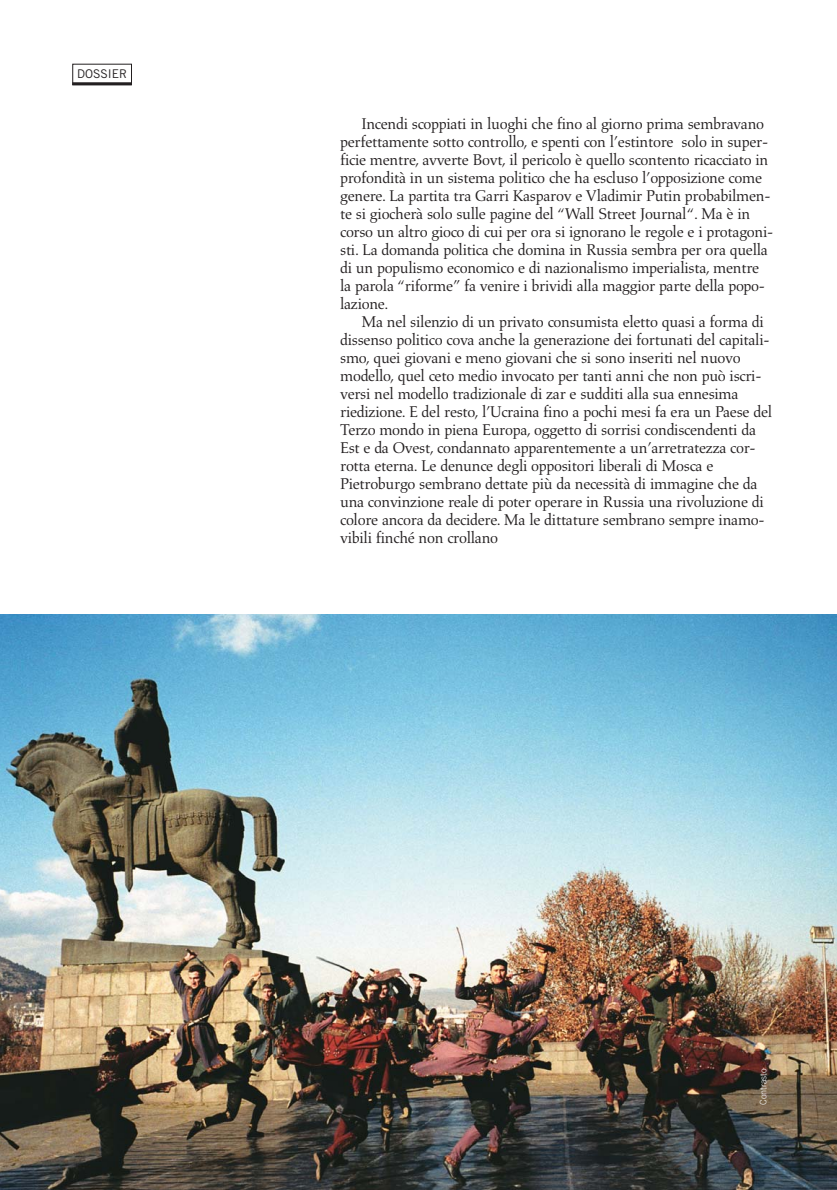
<style>
.page{position:relative;width:837px;height:1190px;background:#fff}
.page>*{position:absolute;margin:0;border:0;box-sizing:border-box;transform-origin:0 0}
.t1{font:15.9px/18px "Aldus";letter-spacing:-.02em;color:#231f20}
.t2{font:12px "Trade Gothic";color:#231f20}
.t3{font:300 9px "Trade Gothic";color:#fff}
</style>
<div class="page">
<div style="left:72px;top:64px;width:60px;height:21px;border:1px solid #231f20"></div>
<hr style="left:72px;top:82px;width:60px;height:3px;background:#231f20">
<img style="left:0;top:615px;width:837px;height:574px">
<p class="t2" style="left:77px;top:69px;width:51px">DOSSIER</p>
<p class="t1" style="left:340px;top:115px;width:435px;text-indent:21px">Incendi scoppiati in luoghi che fino al giorno prima sembravano perfettamente sotto controllo, e spenti con l’estintore solo in super&shy;ficie mentre, avverte Bovt, il pericolo è quello scontento ricacciato in profondità in un sistema politico che ha escluso l’opposizione come genere. La partita tra Garri Kasparov e Vladimir Putin probabilmen&shy;te si giocherà solo sulle pagine del “Wall Street Journal“. Ma è in corso un altro gioco di cui per ora si ignorano le regole e i protagoni&shy;sti. La domanda politica che domina in Russia sembra per ora quella di un populismo economico e di nazionalismo imperialista, mentre la parola “riforme” fa venire i brividi alla maggior parte della popo&shy;lazione.</p>
<p class="t1" style="left:340px;top:313px;width:434px;text-indent:21px">Ma nel silenzio di un privato consumista eletto quasi a forma di dissenso politico cova anche la generazione dei fortunati del capitali&shy;smo, quei giovani e meno giovani che si sono inseriti nel nuovo modello, quel ceto medio invocato per tanti anni che non può iscri&shy;versi nel modello tradizionale di zar e sudditi alla sua ennesima riedizione. E del resto, l’Ucraina fino a pochi mesi fa era un Paese del Terzo mondo in piena Europa, oggetto di sorrisi condiscendenti da Est e da Ovest, condannato apparentemente a un’arretratezza cor&shy;rotta eterna. Le denunce degli oppositori liberali di Mosca e Pietroburgo sembrano dettate più da necessità di immagine che da una convinzione reale di poter operare in Russia una rivoluzione di colore ancora da decidere. Ma le dittature sembrano sempre inamo&shy;vibili finché non crollano</p>
<p class="t3" style="left:760px;top:1104px;width:37px;rotate:-90deg">Contrasto</p>
</div>
